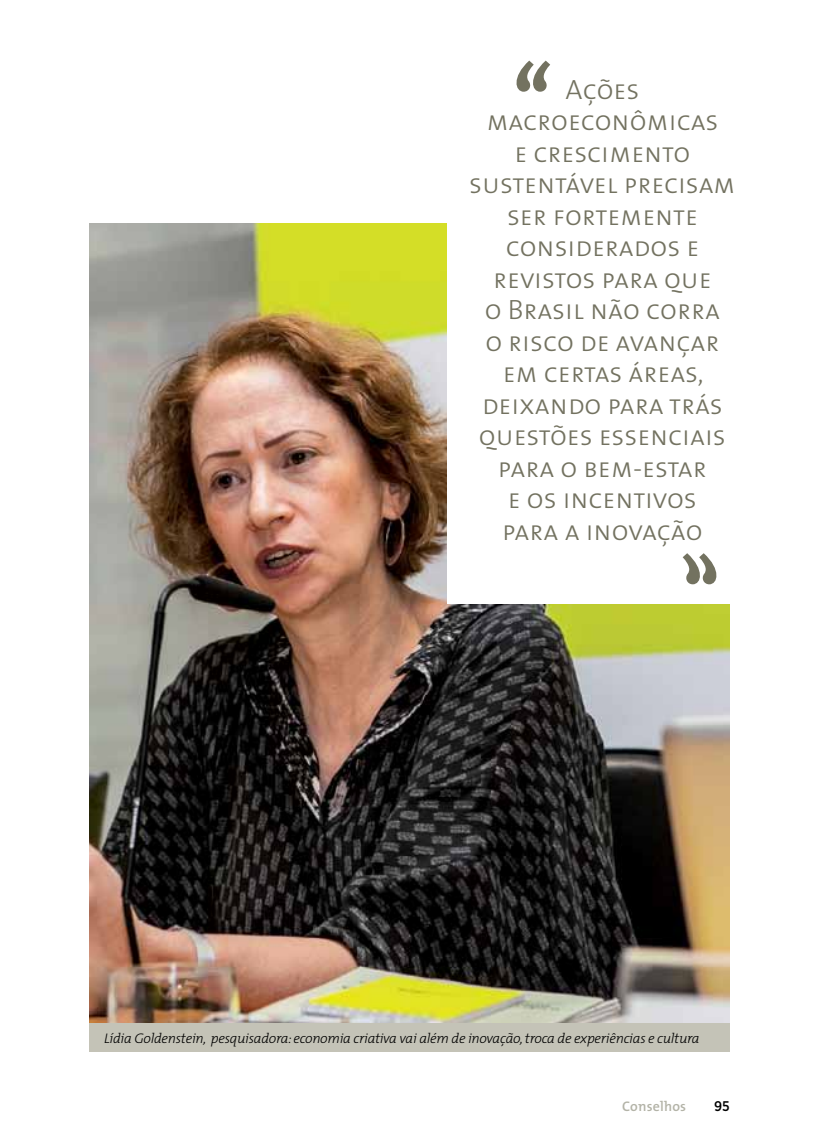
<style>
.page{position:relative;width:819px;height:1141px;background:#fff}
.page>*{position:absolute;margin:0;border:0;box-sizing:border-box;transform-origin:0 0}
.t1{font:116.02px "The Mix Caps";color:#737260}
.t2{font:28px/31.5px "The Mix Light Caps";color:#737260;text-align:center}
.t3{font:italic 300 14px "The Mix";letter-spacing:-.02em;color:#000}
.t4{font:600 14px "The Mix";letter-spacing:.01em;color:#b3b3a7}
.t5{font:500 14px "Gotham Narrow";color:#000}
</style>
<div class="page">
<img style="left:89px;top:223px;width:640px;height:800px">
<div style="left:447px;top:126px;width:340px;height:478px;background:#fff"></div>
<div style="left:89px;top:1023px;width:640px;height:29px;background:#c4c3b7"></div>
<h1 class="t1" style="left:510px;top:12px;width:46px">‘‘</h1>
<p class="t2" style="left:469px;top:73px;width:268px">Ações macroeconômicas<br>e crescimento sustentável precisam ser fortemente considerados e revistos para que<br>o Brasil não corra<br>o risco de avançar em certas áreas, deixando para trás questões essenciais para o bem-estar<br>e os incentivos<br>para a inovação</p>
<p class="t3" style="left:104px;top:1027px;width:597px">Lídia Goldenstein, pesquisadora: economia criativa vai além de inovação, troca de experiências e cultura</p>
<p class="t4" style="left:622px;top:1094px;width:65px">Conselhos</p>
<p class="t5" style="left:714px;top:1097px;width:17px">95</p>
</div>
